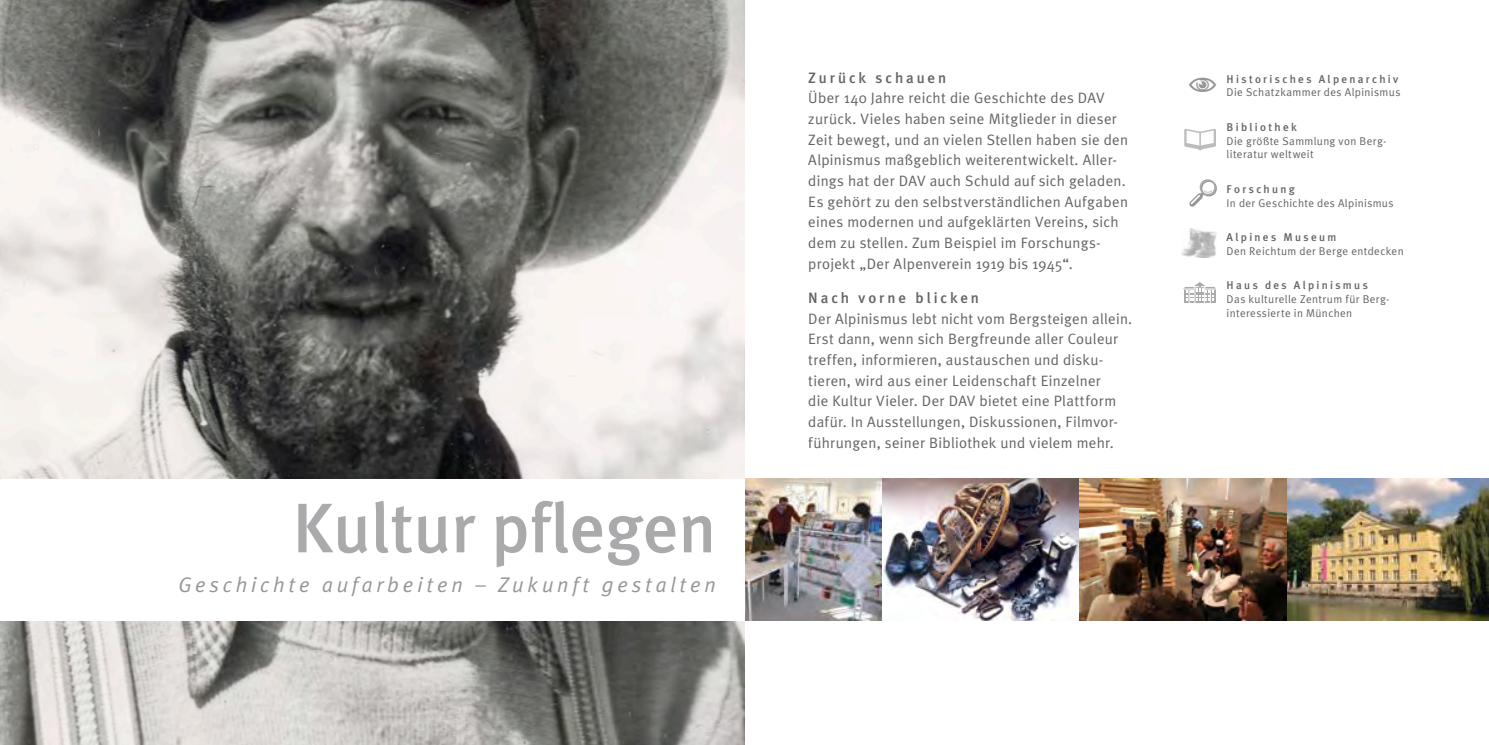
<style>
.page{position:relative;width:1489px;height:745px;background:#fff}
.page>*{position:absolute;margin:0;border:0;box-sizing:border-box;transform-origin:0 0}
.t1{font:500 70px "Meta Plus";color:#aaaaac}
.t2{font:italic 21.25px "Meta Plus Normal";letter-spacing:.18em;color:#969698}
.t3{font:15px/20.6px "Meta Plus Normal";letter-spacing:.02em;color:#656365}
.t4{font:500 15px "Meta Plus";letter-spacing:.19em;color:#656365}
.t5{font:11.25px/13.8px "Meta Plus Normal";letter-spacing:.035em;color:#656365}
.t6{font:500 11.25px "Meta Plus";letter-spacing:.205em;color:#656365}
</style>
<div class="page">
<img style="left:1286px;top:478px;width:202px;height:142px">
<img style="left:1181px;top:228px;width:34px;height:30px">
<img style="left:744px;top:478px;width:138px;height:142px">
<svg style="left:1184px;top:129px;width:31px;height:21px"></svg>
<img style="left:1078px;top:478px;width:208px;height:142px">
<img style="left:882px;top:478px;width:196px;height:142px">
<img style="left:0;top:0;width:744px;height:744px">
<svg style="left:1183px;top:282px;width:33px;height:21px"></svg>
<svg style="left:1189px;top:179px;width:28px;height:28px"></svg>
<div style="left:0;top:478px;width:744px;height:142px;background:#fff"></div>
<h1 class="t1" style="left:292px;top:487px;width:425px">Kultur pflegen</h1>
<h2 class="t2" style="left:178px;top:572px;width:539px">Geschichte aufarbeiten – Zukunft gestalten</h2>
<p class="t4" style="left:808px;top:69px;width:139px">Zurück schauen</p>
<p class="t3" style="left:808px;top:88px;width:321px">Über 140 Jahre reicht die Geschichte des DAV zurück. Vieles haben seine Mitglieder in dieser Zeit bewegt, und an vielen Stellen haben sie den Alpinismus maßgeblich weiterentwickelt. Aller&shy;dings hat der DAV auch Schuld auf sich geladen.<br>Es gehört zu den selbstverständlichen Aufgaben eines modernen und aufgeklärten Vereins, sich dem zu stellen. Zum Beispiel im Forschungs&shy;projekt „Der Alpenverein 1919 bis 1945“.</p>
<p class="t4" style="left:808px;top:289px;width:172px">Nach vorne blicken</p>
<p class="t3" style="left:808px;top:308px;width:325px">Der Alpinismus lebt nicht vom Bergsteigen allein.<br>Erst dann, wenn sich Bergfreunde aller Couleur treffen, informieren, austauschen und disku&shy;tieren, wird aus einer Leidenschaft Einzelner<br>die Kultur Vieler. Der DAV bietet eine Plattform dafür. In Ausstellungen, Diskussionen, Filmvor&shy;führungen, seiner Bibliothek und vielem mehr.</p>
<p class="t6" style="left:1226px;top:72px;width:173px">Historisches Alpenarchiv</p>
<p class="t5" style="left:1226px;top:85px;width:175px">Die Schatzkammer des Alpinismus</p>
<p class="t6" style="left:1226px;top:120px;width:72px">Bibliothek</p>
<p class="t5" style="left:1226px;top:134px;width:161px">Die größte Sammlung von Berg&shy;literatur weltweit</p>
<p class="t6" style="left:1226px;top:182px;width:70px">Forschung</p>
<p class="t5" style="left:1226px;top:195px;width:168px">In der Geschichte des Alpinismus</p>
<p class="t6" style="left:1226px;top:230px;width:111px">Alpines Museum</p>
<p class="t5" style="left:1226px;top:244px;width:178px">Den Reichtum der Berge entdecken</p>
<p class="t6" style="left:1226px;top:278px;width:143px">Haus des Alpinismus</p>
<p class="t5" style="left:1226px;top:292px;width:164px">Das kulturelle Zentrum für Berg&shy;interessierte in München</p>
</div>
